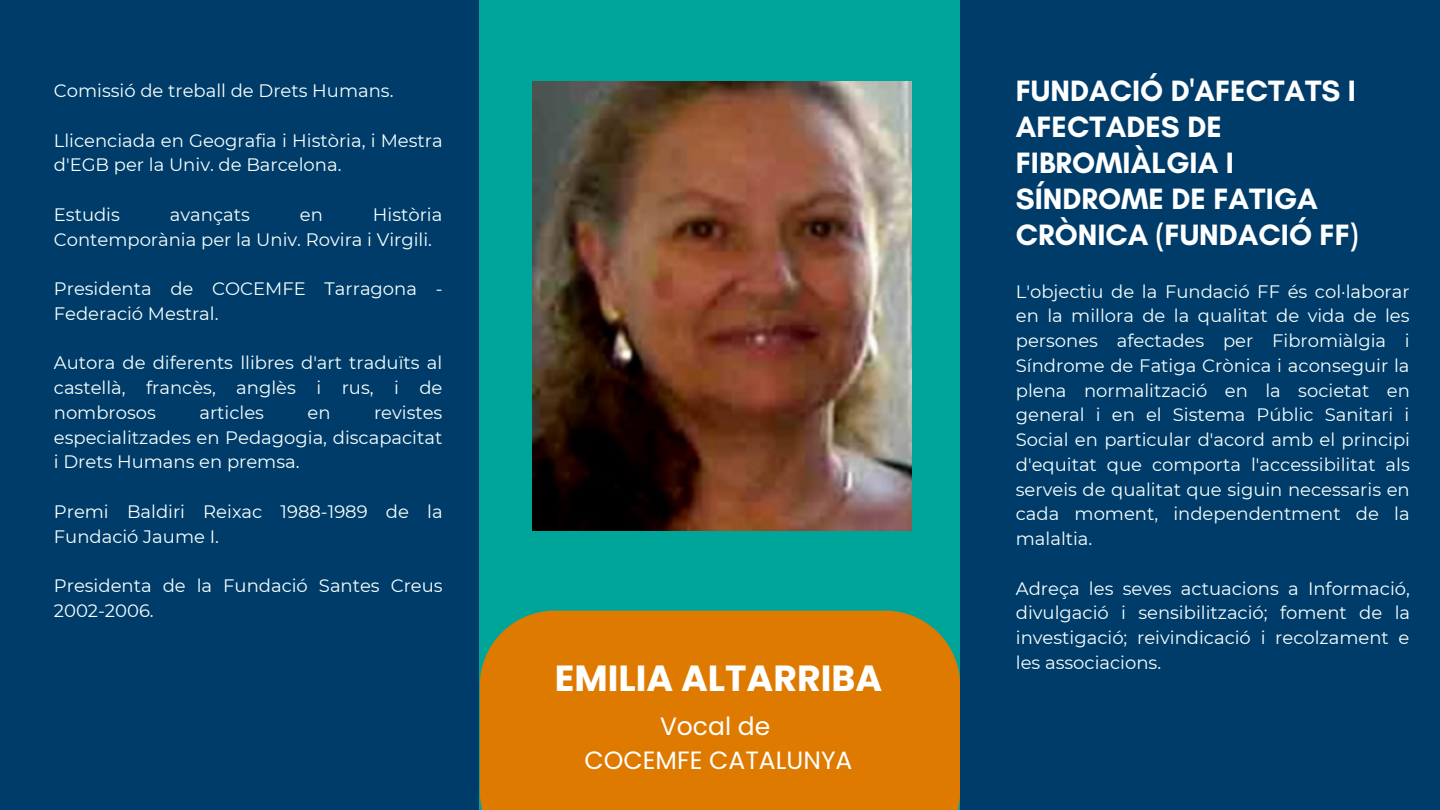
<style>
.page{position:relative;width:1440px;height:810px;background:#003c69}
.page>*{position:absolute;margin:0;border:0;box-sizing:border-box;transform-origin:0 0}
.t1{font:700 36.3px "Poppins";color:#fff}
.t2{font:700 30px/36px "Glacial Indifference";color:#fff}
.t3{font:25px "Poppins";color:#fff}
.t4{font:18px/24.8px "Montserrat";color:#f6fffe}
</style>
<div class="page">
<div style="left:480px;top:0;width:480px;height:810px;background:#00a599"></div>
<img style="left:532px;top:81px;width:380px;height:449px">
<div style="left:480px;top:611px;width:480px;height:199px;background:#df7a00"></div>
<p class="t4" style="left:54px;top:78px;width:341px">Comissió de treball de Drets Humans.</p>
<p class="t4" style="left:54px;top:128px;width:390px">Llicenciada en Geografia i Història, i Mestra d'EGB per la Univ. de Barcelona.</p>
<p class="t4" style="left:54px;top:202px;width:68px">Estudis</p>
<p class="t4" style="left:170px;top:202px;width:81px">avançats</p>
<p class="t4" style="left:300px;top:202px;width:25px">en</p>
<p class="t4" style="left:54px;top:202px;width:390px;text-indent:319px">Història<br>Contemporània per la Univ. Rovira i Virgili.</p>
<p class="t4" style="left:54px;top:276px;width:390px">Presidenta de COCEMFE Tarragona -<br>Federació Mestral.</p>
<p class="t4" style="left:54px;top:351px;width:390px;text-align:justify">Autora de diferents llibres d'art traduïts al castellà, francès, anglès i rus, i de nombrosos</p>
<p class="t4" style="left:54px;top:400px;width:390px;text-align:justify;text-indent:320px">revistes especialitzades en Pedagogia, discapacitat i Drets Humans en premsa.</p>
<p class="t4" style="left:54px;top:499px;width:390px">Premi Baldiri Reixac 1988-1989 de la<br>Fundació Jaume I.</p>
<p class="t4" style="left:54px;top:573px;width:390px">Presidenta de la Fundació Santes Creus<br>2002-2006.</p>
<p class="t4" style="left:199px;top:400px;width:66px">articles</p>
<p class="t4" style="left:307px;top:400px;width:25px">en</p>
<p class="t1" style="left:555px;top:653px;width:329px">EMILIA ALTARRIBA</p>
<p class="t3" style="left:660px;top:708px;width:112px">Vocal de</p>
<p class="t3" style="left:585px;top:743px;width:269px">COCEMFE CATALUNYA</p>
<p class="t2" style="left:1016px;top:72px;width:344px">FUNDACIÓ D'AFECTATS I<br>AFECTADES DE<br>FIBROMIÀLGIA I<br>SÍNDROME DE FATIGA<br>CRÒNICA (FUNDACIÓ FF)</p>
<p class="t4" style="left:1016px;top:279px;width:396px;text-align:justify">L'objectiu de la Fundació FF és col·laborar en la millora de la qualitat de vida de les persones afectades per Fibromiàlgia i Síndrome de Fatiga Crònica i aconseguir la plena normalització en la societat en general i en el Sistema Públic Sanitari i Social en particular d'acord amb el principi d'equitat que comporta l'accessibilitat als serveis de qualitat que siguin necessaris en cada moment, independentment de la malaltia.</p>
<p class="t4" style="left:1016px;top:576px;width:396px;text-align:justify">Adreça les seves actuacions a Informació, divulgació i sensibilització; foment de la investigació; reivindicació i recolzament e les associacions.</p>
</div>
